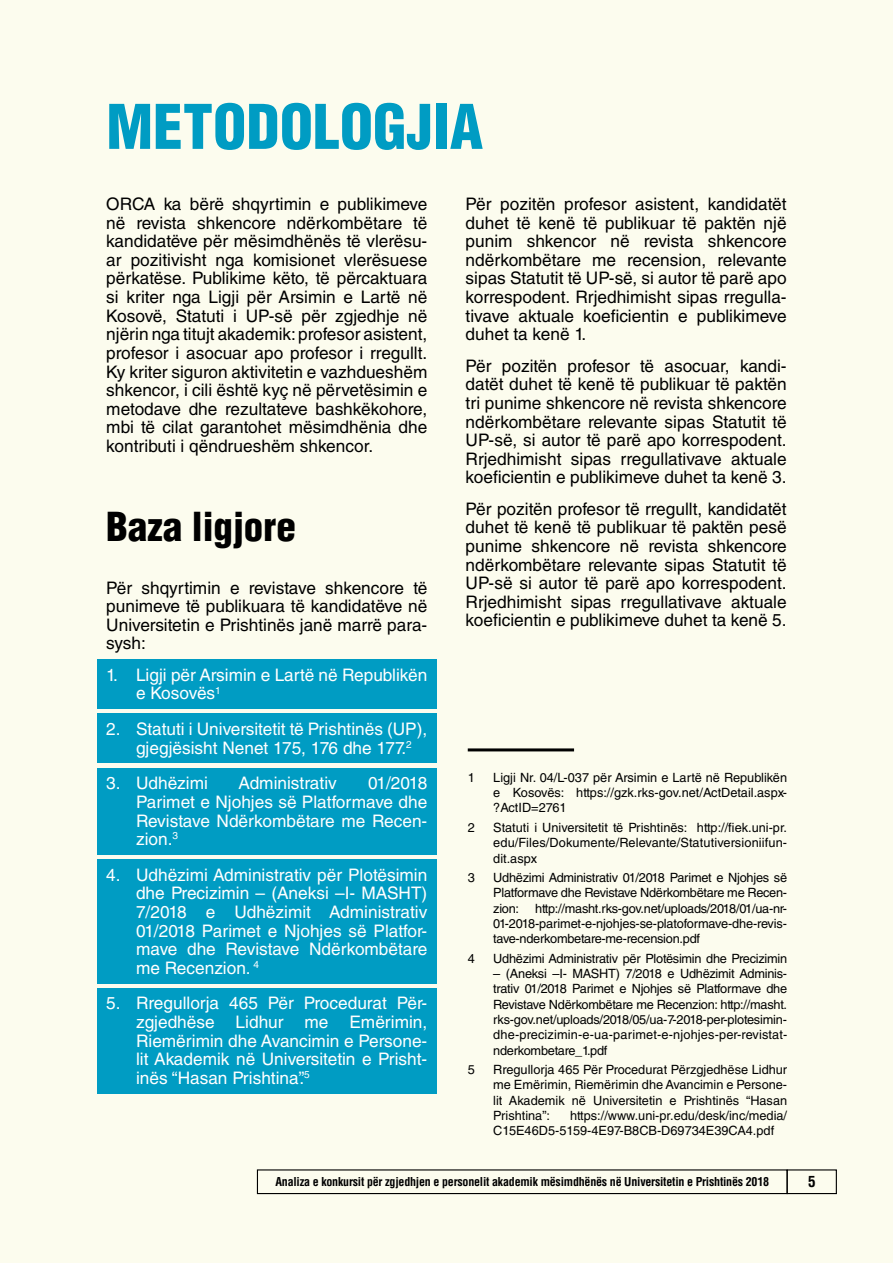
<style>
.page{position:relative;width:893px;height:1263px;background:#fcfcee}
.page>*{position:absolute;margin:0;border:0;box-sizing:border-box;transform-origin:0 0}
.t1{font:900 condensed 60px "Helvetica LT Std";color:#009cc3}
.t2{font:900 condensed 39px "Helvetica LT Std";color:#000}
.t3{font:17.25px/18.6px "Helvetica LT Std";color:#000;text-align:justify}
.t4{font:17.25px/18.6px "Helvetica LT Std";color:#fff;text-align:justify}
.t5{font:700 condensed 15px "Helvetica LT Std";color:#000}
.t6{font:12.75px/15.3px "Helvetica LT Std";color:#000;text-align:justify}
.t7{font:12.75px "Helvetica LT Std";letter-spacing:-.02em;color:#000}
.t8{font:700 condensed 12px "Helvetica LT Std";letter-spacing:-.015em;color:#000}
</style>
<div class="page">
<div style="left:787px;top:1169px;width:50px;height:25px;border:1px solid #000"></div>
<div style="left:257px;top:1169px;width:531px;height:25px;border:1px solid #000"></div>
<div style="left:97px;top:659px;width:340px;height:50px;background:#009cc3"></div>
<div style="left:97px;top:713px;width:340px;height:50px;background:#009cc3"></div>
<div style="left:97px;top:767px;width:340px;height:87px;background:#009cc3"></div>
<div style="left:97px;top:859px;width:340px;height:124px;background:#009cc3"></div>
<div style="left:97px;top:988px;width:340px;height:105px;background:#009cc3"></div>
<hr style="left:468px;top:748px;width:106px;height:3px;background:#000">
<h1 class="t1" style="left:106px;top:89px;width:378px">METODOLOGJIA</h1>
<p class="t3" style="left:106px;top:195px;width:323px">ORCA ka bërë shqyrtimin e publikimeve në revista shkencore ndërkombëtare të kandidatëve për mësimdhënës të vlerësu&shy;ar pozitivisht nga komisionet vlerësuese përkatëse. Publikime këto, të përcaktuara si kriter nga Ligji për Arsimin e Lartë në Kosovë, Statuti i UP-së për zgjedhje në njërin nga titujt akademik: profesor asistent, profesor i asocuar apo profesor i rregullt.<br>Ky kriter siguron aktivitetin e vazhdueshëm shkencor, i cili është kyç në përvetësimin e metodave dhe rezultateve bashkëkohore, mbi të cilat garantohet mësimdhënia dhe kontributi i qëndrueshëm shkencor.</p>
<h2 class="t2" style="left:106px;top:502px;width:191px">Baza ligjore</h2>
<p class="t3" style="left:106px;top:578px;width:323px">Për shqyrtimin e revistave shkencore të punimeve të publikuara të kandidatëve në Universitetin e Prishtinës janë marrë para&shy;sysh:</p>
<p class="t4" style="left:136px;top:665px;width:293px;text-indent:-30px">1. Ligji për Arsimin e Lartë në Republikën e Kosovës<sup>1</sup></p>
<p class="t4" style="left:136px;top:720px;width:293px;text-indent:-30px">2. Statuti i Universitetit të Prishtinës (UP), gjegjësisht Nenet 175, 176 dhe 177.<sup>2</sup></p>
<p class="t4" style="left:106px;top:774px;width:103px">3. Udhëzimi</p>
<p class="t4" style="left:239px;top:774px;width:100px">Administrativ</p>
<p class="t4" style="left:136px;top:774px;width:293px;text-indent:232px">01/2018<br>Parimet e Njohjes së Platformave dhe Revistave Ndërkombëtare me Recen&shy;zion.<sup>3</sup></p>
<p class="t4" style="left:136px;top:865px;width:293px;text-indent:-30px">4. Udhëzimi Administrativ për Plotësimin dhe Precizimin – (Aneksi –I- MASHT)<br>7/2018 e Udhëzimit Administrativ 01/2018 Parimet e Njohjes së Platfor&shy;mave dhe Revistave Ndërkombëtare me Recenzion. <sup>4</sup></p>
<p class="t4" style="left:136px;top:994px;width:293px;text-indent:-30px">5. Rregullorja 465 Për Procedurat Për&shy;zgjedhëse Lidhur me Emërimin, Riemërimin dhe Avancimin e Persone&shy;lit Akademik në Universitetin e Prisht&shy;inës “Hasan Prishtina”.<sup>5</sup></p>
<p class="t3" style="left:466px;top:195px;width:323px">Për pozitën profesor asistent, kandidatët duhet të kenë të publikuar të paktën një punim shkencor në revista shkencore ndërkombëtare me recension, relevante sipas Statutit të UP-së, si autor të parë apo korrespodent. Rrjedhimisht sipas rregulla&shy;tivave aktuale koeficientin e publikimeve duhet ta kenë 1.</p>
<p class="t3" style="left:466px;top:356px;width:323px">Për pozitën profesor të asocuar, kandi&shy;datët duhet të kenë të publikuar të paktën tri punime shkencore në revista shkencore ndërkombëtare relevante sipas Statutit të UP-së, si autor të parë apo korrespodent.<br>Rrjedhimisht sipas rregullativave aktuale koeficientin e publikimeve duhet ta kenë 3.</p>
<p class="t3" style="left:466px;top:499px;width:323px">Për pozitën profesor të rregullt, kandidatët duhet të kenë të publikuar të paktën pesë punime shkencore në revista shkencore ndërkombëtare relevante sipas Statutit të UP-së si autor të parë apo korrespodent.<br>Rrjedhimisht sipas rregullativave aktuale koeficientin e publikimeve duhet ta kenë 5.</p>
<p class="t6" style="left:468px;top:770px;width:9px">1</p>
<p class="t6" style="left:493px;top:770px;width:295px">Ligji Nr. 04/L-037 për Arsimin e Lartë në Republikën e Kosovës: https://gzk.rks-gov.net/ActDetail.aspx-?ActID=2761</p>
<p class="t6" style="left:468px;top:820px;width:9px">2</p>
<p class="t6" style="left:493px;top:820px;width:295px">Statuti i Universitetit të Prishtinës: http://fiek.uni-pr. edu/Files/Dokumente/Relevante/Statutiversioniifun&shy;dit.aspx</p>
<p class="t6" style="left:468px;top:870px;width:9px">3</p>
<p class="t6" style="left:493px;top:870px;width:295px">Udhëzimi Administrativ 01/2018 Parimet e Njohjes së Platformave dhe Revistave Ndërkombëtare me Recen&shy;zion:</p>
<p class="t6" style="left:493px;top:900px;width:295px;text-indent:42px">http://masht.rks-gov.net/uploads/2018/01/ua-nr-01-2018-parimet-e-njohjes-se-platoformave-dhe-revis&shy;tave-nderkombetare-me-recension.pdf</p>
<p class="t6" style="left:468px;top:951px;width:9px">4</p>
<p class="t7" style="left:493px;top:951px;width:295px">Udhëzimi Administrativ për Plotësimin dhe Precizimin</p>
<p class="t6" style="left:493px;top:966px;width:296px">– (Aneksi –I- MASHT) 7/2018 e Udhëzimit Adminis&shy;trativ 01/2018 Parimet e Njohjes së Platformave dhe Revistave Ndërkombëtare me Recenzion: http://masht. rks-gov.net/uploads/2018/05/ua-7-2018-per-plotesimin&shy;dhe-precizimin-e-ua-parimet-e-njohjes-per-revistat&shy;nderkombetare_1.pdf</p>
<p class="t6" style="left:468px;top:1062px;width:9px">5</p>
<p class="t6" style="left:493px;top:1062px;width:295px">Rregullorja 465 Për Procedurat Përzgjedhëse Lidhur me Emërimin, Riemërimin dhe Avancimin e Persone&shy;lit Akademik në Universitetin e Prishtinës “Hasan Prishtina”:</p>
<p class="t6" style="left:493px;top:1108px;width:295px;text-indent:77px">https://www.uni-pr.edu/desk/inc/media/<br>C15E46D5-5159-4E97-B8CB-D69734E39CA4.pdf</p>
<p class="t8" style="left:275px;top:1174px;width:495px">Analiza e konkursit për zgjedhjen e personelit akademik mësimdhënës në Universitetin e Prishtinës 2018</p>
<p class="t5" style="left:808px;top:1172px;width:9px">5</p>
</div>
